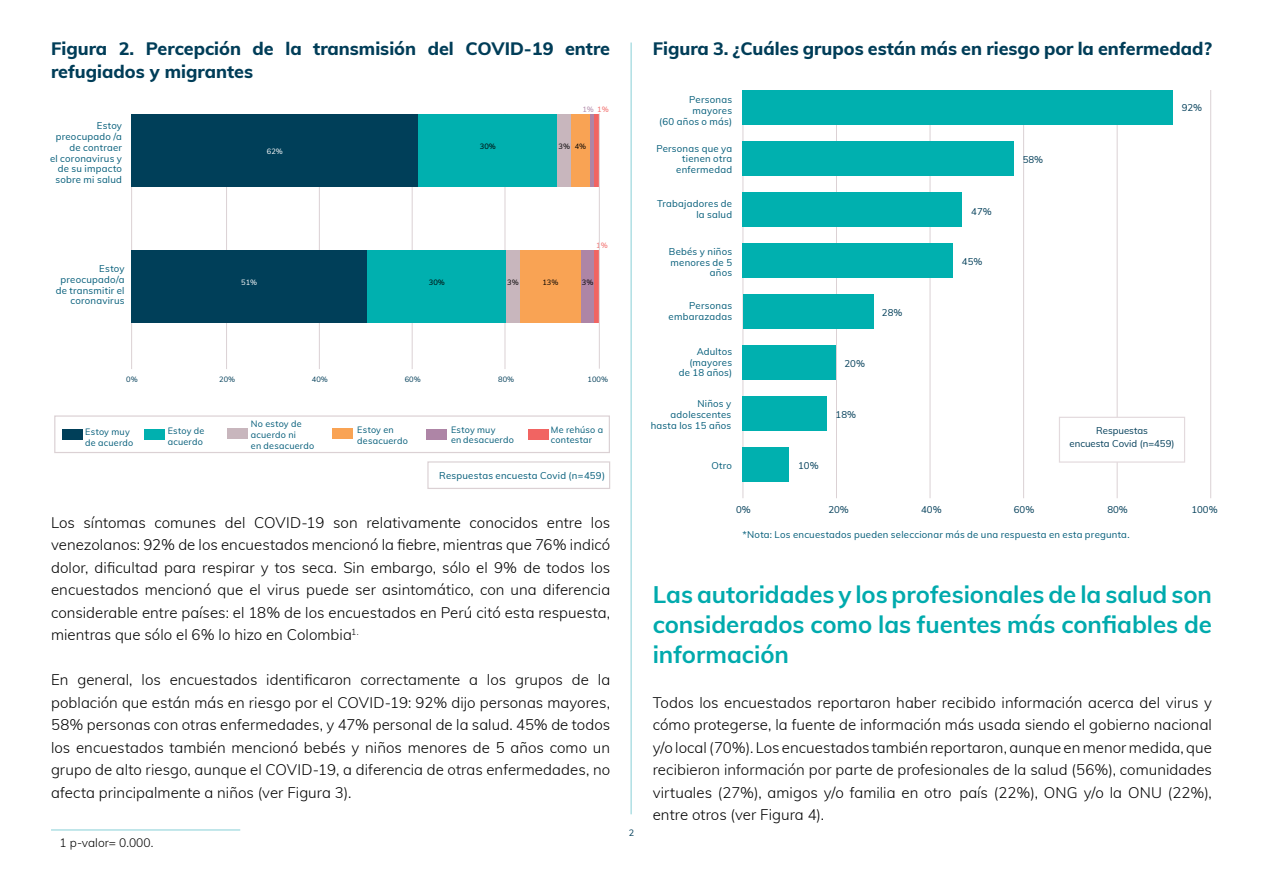
<style>
.page{position:relative;width:1263px;height:893px;background:#fff}
.page>*{position:absolute;margin:0;border:0;box-sizing:border-box;transform-origin:0 0}
.t1{font:700 24px/30px "Muli";color:#00aaad;text-align:justify}
.t2{font:800 18px/22.5px "Muli";color:#003d58}
.t3{font:300 15px/22.5px "Muli";color:#000;text-align:justify}
.t4{font:300 12px "Muli";color:#000}
.t5{font:9.6px/10.8px "Muli";letter-spacing:.025em;color:#005b78;text-align:right}
.t6{font:9.6px/13.5px "Muli";color:#003d58;text-align:center}
.t7{font:9px/10.8px "Muli";letter-spacing:.025em;color:#005b78}
.t8{font:9px "Muli";color:#003d58}
.t9{font:7.5px "Muli";color:#003d58}
.t10{font:7.5px "Muli";color:#000}
.t11{font:7.5px "Muli";color:#fff}
.t12{font:7.5px "Muli";color:#ae85a6}
.t13{font:7.5px "Muli";color:#f16462}
.s1{color:#f16462}
</style>
<div class="page">
<hr style="left:131px;top:114px;width:1px;height:255px;background:#dbd1d4">
<hr style="left:226px;top:114px;width:1px;height:255px;background:#dbd1d4">
<hr style="left:319px;top:114px;width:1px;height:255px;background:#dbd1d4">
<hr style="left:412px;top:114px;width:1px;height:255px;background:#dbd1d4">
<hr style="left:505px;top:114px;width:1px;height:255px;background:#dbd1d4">
<div style="left:131px;top:250px;width:236px;height:72px;background:#003f59"></div>
<div style="left:367px;top:250px;width:139px;height:72px;background:#00b0af"></div>
<div style="left:506px;top:250px;width:14px;height:72px;background:#c8b6bd"></div>
<div style="left:520px;top:250px;width:60px;height:72px;background:#f9a354"></div>
<div style="left:581px;top:250px;width:14px;height:72px;background:#ae85a6"></div>
<div style="left:594px;top:250px;width:5px;height:72px;background:#f16462"></div>
<div style="left:54px;top:415px;width:556px;height:38px;border:1px solid #dbd1d4"></div>
<div style="left:63px;top:429px;width:20px;height:10px;background:#003f59"></div>
<div style="left:144px;top:430px;width:20px;height:10px;background:#00b0af"></div>
<div style="left:227px;top:429px;width:21px;height:10px;background:#c8b6bd"></div>
<div style="left:332px;top:429px;width:21px;height:10px;background:#f9a354"></div>
<div style="left:426px;top:429px;width:20px;height:10px;background:#ae85a6"></div>
<div style="left:528px;top:429px;width:21px;height:10px;background:#f16462"></div>
<div style="left:427px;top:461px;width:183px;height:28px;background:#fff;border:1px solid #dbd1d4"></div>
<div style="left:131px;top:114px;width:287px;height:72px;background:#003f59"></div>
<div style="left:418px;top:114px;width:139px;height:72px;background:#00b0af"></div>
<div style="left:557px;top:114px;width:14px;height:72px;background:#c8b6bd"></div>
<div style="left:571px;top:114px;width:19px;height:72px;background:#f9a354"></div>
<hr style="left:590px;top:114px;width:4px;height:72px;background:#ae85a6">
<div style="left:594px;top:114px;width:5px;height:72px;background:#f16462"></div>
<hr style="left:599px;top:114px;width:1px;height:255px;background:#dbd1d4">
<hr style="left:742px;top:90px;width:1px;height:408px;background:#dbd1d4">
<hr style="left:836px;top:90px;width:1px;height:408px;background:#dbd1d4">
<hr style="left:930px;top:90px;width:1px;height:408px;background:#dbd1d4">
<hr style="left:1023px;top:90px;width:1px;height:408px;background:#dbd1d4">
<hr style="left:1117px;top:90px;width:1px;height:408px;background:#dbd1d4">
<hr style="left:1210px;top:90px;width:1px;height:408px;background:#dbd1d4">
<div style="left:742px;top:90px;width:431px;height:34px;background:#00b0af"></div>
<div style="left:742px;top:141px;width:272px;height:34px;background:#00b0af"></div>
<div style="left:742px;top:192px;width:220px;height:34px;background:#00b0af"></div>
<div style="left:742px;top:243px;width:211px;height:34px;background:#00b0af"></div>
<div style="left:742px;top:294px;width:131px;height:34px;background:#00b0af"></div>
<div style="left:742px;top:345px;width:94px;height:34px;background:#00b0af"></div>
<div style="left:742px;top:396px;width:85px;height:34px;background:#00b0af"></div>
<div style="left:742px;top:447px;width:47px;height:34px;background:#00b0af"></div>
<div style="left:1059px;top:417px;width:126px;height:46px;background:#fff;border:1px solid #e3dadd"></div>
<hr style="left:51px;top:829px;width:189px;height:2px;background:#afdfe4">
<hr style="left:630px;top:43px;width:2px;height:771px;background:#afdfe4">
<p class="t2" style="left:51px;top:37px;width:561px">Figura 2. Percepción de la transmisión del COVID-19 entre refugiados y migrantes</p>
<p class="t5" style="left:50px;top:120px;width:74px">Estoy preocupado /a de contraer<br>el coronavirus y de su impacto sobre mi salud</p>
<p class="t5" style="left:56px;top:263px;width:70px">Estoy preocupado/a de transmitir el coronavirus</p>
<p class="t11" style="left:267px;top:146px;width:18px">62%</p>
<p class="t11" style="left:241px;top:277px;width:18px">51%</p>
<p class="t10" style="left:429px;top:277px;width:18px">30%</p>
<p class="t12" style="left:582px;top:104px;width:28px">1% <span class="s1">1%</span></p>
<p class="t10" style="left:480px;top:141px;width:18px">30%</p>
<p class="t10" style="left:558px;top:141px;width:29px">3% 4%</p>
<p class="t13" style="left:596px;top:240px;width:13px">1%</p>
<p class="t10" style="left:507px;top:277px;width:13px">3%</p>
<p class="t10" style="left:542px;top:277px;width:18px">13%</p>
<p class="t10" style="left:582px;top:277px;width:13px">3%</p>
<p class="t9" style="left:126px;top:374px;width:13px">0%</p>
<p class="t9" style="left:219px;top:374px;width:18px">20%</p>
<p class="t9" style="left:312px;top:374px;width:18px">40%</p>
<p class="t9" style="left:405px;top:374px;width:18px">60%</p>
<p class="t9" style="left:498px;top:374px;width:18px">80%</p>
<p class="t9" style="left:588px;top:374px;width:22px">100%</p>
<p class="t7" style="left:85px;top:426px;width:50px">Estoy muy de acuerdo</p>
<p class="t7" style="left:168px;top:425px;width:38px">Estoy de acuerdo</p>
<p class="t7" style="left:251px;top:418px;width:65px">No estoy de acuerdo ni<br>en desacuerdo</p>
<p class="t7" style="left:357px;top:424px;width:52px">Estoy en desacuerdo</p>
<p class="t7" style="left:451px;top:423px;width:64px">Estoy muy<br>en desacuerdo</p>
<p class="t7" style="left:551px;top:424px;width:54px">Me rehúso a contestar</p>
<p class="t5" style="left:439px;top:470px;width:167px">Respuestas encuesta Covid (n=459)</p>
<p class="t3" style="left:51px;top:510px;width:561px">Los síntomas comunes del COVID-19 son relativamente conocidos entre los venezolanos: 92% de los encuestados mencionó la fiebre, mientras que 76% indicó dolor, dificultad para respirar y tos seca. Sin embargo, sólo el 9% de todos los encuestados mencionó que el virus puede ser asintomático, con una diferencia considerable entre países: el 18% de los encuestados en Perú citó esta respuesta, mientras que sólo el 6% lo hizo en Colombia<sup>1.</sup></p>
<p class="t3" style="left:51px;top:668px;width:561px">En general, los encuestados identificaron correctamente a los grupos de la población que están más en riesgo por el COVID-19: 92% dijo personas mayores, 58% personas con otras enfermedades, y 47% personal de la salud. 45% de todos los encuestados también mencionó bebés y niños menores de 5 años como un grupo de alto riesgo, aunque el COVID-19, a diferencia de otras enfermedades, no afecta principalmente a niños (ver Figura 3).</p>
<p class="t4" style="left:60px;top:834px;width:95px">1 p-valor= 0.000.</p>
<p class="t2" style="left:653px;top:37px;width:561px">Figura 3. ¿Cuáles grupos están más en riesgo por la enfermedad?</p>
<p class="t5" style="left:659px;top:94px;width:75px">Personas mayores<br>(60 años o más)</p>
<p class="t5" style="left:656px;top:142px;width:77px">Personas que ya tienen otra enfermedad</p>
<p class="t5" style="left:657px;top:198px;width:76px">Trabajadores de la salud</p>
<p class="t5" style="left:669px;top:246px;width:65px">Bebés y niños menores de 5 años</p>
<p class="t5" style="left:669px;top:300px;width:65px">Personas embarazadas</p>
<p class="t5" style="left:679px;top:346px;width:55px">Adultos (mayores de 18 años)</p>
<p class="t5" style="left:651px;top:398px;width:82px">Niños y adolescentes hasta los 15 años</p>
<p class="t5" style="left:711px;top:460px;width:22px">Otro</p>
<p class="t6" style="left:798px;top:458px;width:22px">10%</p>
<p class="t6" style="left:844px;top:356px;width:22px">20%</p>
<p class="t6" style="left:836px;top:407px;width:22px">18%</p>
<p class="t6" style="left:882px;top:306px;width:22px">28%</p>
<p class="t6" style="left:971px;top:204px;width:22px">47%</p>
<p class="t6" style="left:962px;top:255px;width:22px">45%</p>
<p class="t6" style="left:1023px;top:152px;width:22px">58%</p>
<p class="t6" style="left:1182px;top:100px;width:22px">92%</p>
<p class="t6" style="left:1069px;top:423px;width:106px">Respuestas<br>encuesta Covid (n=459)</p>
<p class="t6" style="left:736px;top:502px;width:16px">0%</p>
<p class="t6" style="left:828px;top:502px;width:22px">20%</p>
<p class="t6" style="left:921px;top:502px;width:22px">40%</p>
<p class="t6" style="left:1014px;top:502px;width:22px">60%</p>
<p class="t6" style="left:1107px;top:502px;width:22px">80%</p>
<p class="t6" style="left:1191px;top:502px;width:28px">100%</p>
<p class="t5" style="left:742px;top:529px;width:389px">*Nota: Los encuestados pueden seleccionar más de una respuesta en esta pregunta.</p>
<p class="t8" style="left:629px;top:826px;width:7px">2</p>
<h1 class="t1" style="left:653px;top:578px;width:561px">Las autoridades y los profesionales de la salud son considerados como las fuentes más confiables de información</h1>
<p class="t3" style="left:653px;top:690px;width:561px">Todos los encuestados reportaron haber recibido información acerca del virus y cómo protegerse, la fuente de información más usada siendo el gobierno nacional y/o local (70%). Los encuestados también reportaron, aunque en menor medida, que recibieron información por parte de profesionales de la salud (56%), comunidades virtuales (27%), amigos y/o familia en otro país (22%), ONG y/o la ONU (22%), entre otros (ver Figura 4).</p>
</div>
